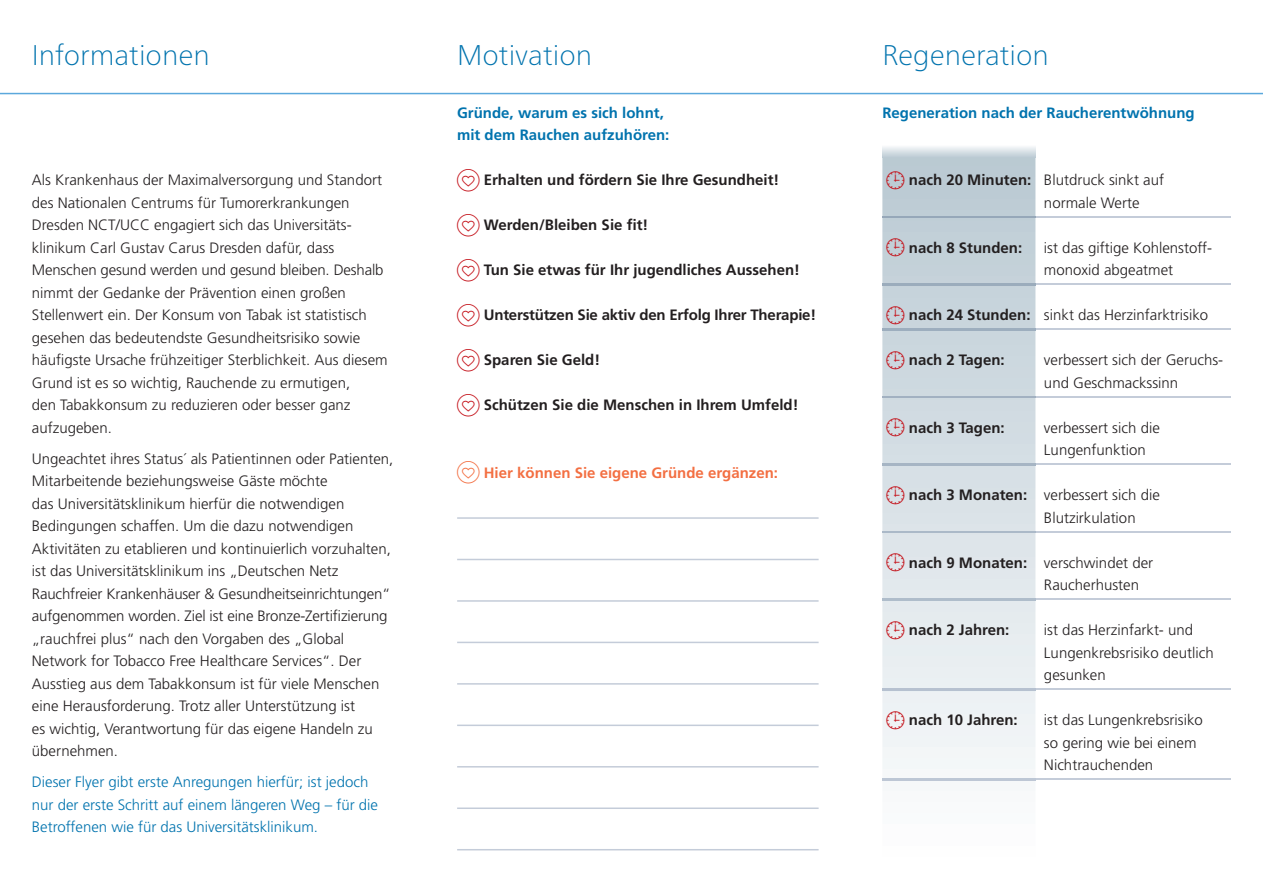
<style>
.page{position:relative;width:1263px;height:893px;background:#fff}
.page>*{position:absolute;margin:0;border:0;box-sizing:border-box;transform-origin:0 0}
.t1{font:100 28.5px "Frutiger Neue LT Pro";color:#0073ae}
.t2{font:300 15px/22.5px "Frutiger LT";color:#231f20}
.t3{font:700 15px "Frutiger LT";color:#231f20}
.t4{font:300 15px/22.5px "Frutiger LT";color:#0073ae}
.t5{font:700 15px/22.5px "Frutiger LT";color:#0073ae}
.t6{font:700 15px "Frutiger LT";color:#f36f42}
.s1{font-family:"TUD Iconset Light BLO";font-weight:400;font-size:22.5px;color:#c4121a}
.s2{font-weight:700}
.s3{font-family:"TUD Iconset Light BLO";font-weight:400;font-size:22.5px}
</style>
<div class="page">
<svg style="left:882px;top:157px;width:153px;height:624px;background:#d5dfe4"></svg>
<svg style="left:882px;top:147px;width:153px;height:10px;background:#d7e0e5"></svg>
<hr style="left:0;top:93px;width:1263px;height:1px;background:#5ba8dc">
<hr style="left:457px;top:517px;width:362px;height:2px;background:#c4ccd9">
<hr style="left:457px;top:559px;width:362px;height:1px;background:#c4ccd9">
<hr style="left:457px;top:600px;width:362px;height:2px;background:#c4ccd9">
<hr style="left:457px;top:642px;width:362px;height:1px;background:#c4ccd9">
<hr style="left:457px;top:683px;width:362px;height:2px;background:#c4ccd9">
<hr style="left:457px;top:725px;width:362px;height:1px;background:#c4ccd9">
<hr style="left:457px;top:766px;width:362px;height:1px;background:#c4ccd9">
<hr style="left:457px;top:807px;width:362px;height:2px;background:#c4ccd9">
<hr style="left:457px;top:849px;width:362px;height:1px;background:#c4ccd9">
<hr style="left:1035px;top:216px;width:196px;height:2px;background:#c4ccd9">
<hr style="left:882px;top:216px;width:153px;height:2px;background:#96a8b9">
<hr style="left:1035px;top:284px;width:196px;height:1px;background:#c4ccd9">
<hr style="left:882px;top:284px;width:153px;height:1px;background:#9bacbc">
<hr style="left:1035px;top:329px;width:196px;height:1px;background:#c4ccd9">
<hr style="left:882px;top:329px;width:153px;height:1px;background:#9daebe">
<hr style="left:1035px;top:396px;width:196px;height:2px;background:#c4ccd9">
<hr style="left:882px;top:396px;width:153px;height:2px;background:#a2b1c1">
<hr style="left:1035px;top:464px;width:196px;height:1px;background:#c4ccd9">
<hr style="left:882px;top:464px;width:153px;height:1px;background:#a6b5c4">
<hr style="left:1035px;top:531px;width:196px;height:2px;background:#c4ccd9">
<hr style="left:882px;top:531px;width:153px;height:2px;background:#abb9c8">
<hr style="left:1035px;top:599px;width:196px;height:1px;background:#c4ccd9">
<hr style="left:882px;top:599px;width:153px;height:1px;background:#afbdcb">
<hr style="left:1035px;top:689px;width:196px;height:1px;background:#c4ccd9">
<hr style="left:882px;top:689px;width:153px;height:1px;background:#b6c1d0">
<hr style="left:1035px;top:779px;width:196px;height:1px;background:#c4ccd9">
<hr style="left:882px;top:779px;width:153px;height:1px;background:#bdc7d5">
<h1 class="t1" style="left:32px;top:37px;width:179px">Informationen</h1>
<h1 class="t1" style="left:457px;top:37px;width:137px">Motivation</h1>
<h1 class="t1" style="left:882px;top:37px;width:168px">Regeneration</h1>
<p class="t5" style="left:882px;top:101px;width:314px">Regeneration nach der Raucherentwöhnung</p>
<p class="t5" style="left:457px;top:101px;width:214px">Gründe, warum es sich lohnt, mit dem Rauchen aufzuhören:</p>
<p class="t3" style="left:457px;top:171px;width:324px"><span class="s1">Ω</span> Erhalten und fördern Sie Ihre Gesundheit!</p>
<p class="t3" style="left:457px;top:216px;width:193px"><span class="s1">Ω</span> Werden/Bleiben Sie fit!</p>
<p class="t3" style="left:457px;top:261px;width:344px"><span class="s1">Ω</span> Tun Sie etwas für Ihr jugendliches Aussehen!</p>
<p class="t3" style="left:457px;top:306px;width:361px"><span class="s1">Ω</span> Unterstützen Sie aktiv den Erfolg Ihrer Therapie!</p>
<p class="t3" style="left:457px;top:351px;width:145px"><span class="s1">Ω</span> Sparen Sie Geld!</p>
<p class="t3" style="left:457px;top:396px;width:343px"><span class="s1">Ω</span> Schützen Sie die Menschen in Ihrem Umfeld!</p>
<p class="t2" style="left:1044px;top:169px;width:122px;text-indent:-157px"><span class="s1">(</span> <span class="s2">nach 20 Minuten:</span> Blutdruck sinkt auf normale Werte</p>
<p class="t3" style="left:887px;top:239px;width:137px"><span class="s1">(</span> nach 8 Stunden:</p>
<p class="t2" style="left:1044px;top:236px;width:170px">ist das giftige Kohlenstoff - mon oxid abgeatmet</p>
<p class="t2" style="left:887px;top:304px;width:323px"><span class="s1">(</span> <span class="s2">nach 24 Stunden:</span> sinkt das Herzinfarktrisiko</p>
<p class="t3" style="left:887px;top:351px;width:120px"><span class="s1">(</span> nach 2 Tagen:</p>
<p class="t2" style="left:1044px;top:349px;width:181px">verbessert sich der Geruchs&shy;und Geschmackssinn</p>
<p class="t3" style="left:887px;top:419px;width:120px"><span class="s1">(</span> nach 3 Tagen:</p>
<p class="t2" style="left:1044px;top:416px;width:117px">verbessert sich die<br>Lungenfunktion</p>
<p class="t2" style="left:1044px;top:484px;width:117px;text-indent:-157px"><span class="s1">(</span> <span class="s2">nach 3 Monaten:</span> verbessert sich die<br>Blutzirkulation</p>
<p class="t2" style="left:1044px;top:551px;width:111px;text-indent:-157px"><span class="s1">(</span> <span class="s2">nach 9 Monaten:</span> verschwindet der<br>Raucherhusten</p>
<p class="t3" style="left:887px;top:621px;width:124px"><span class="s1">(</span> nach 2 Jahren:</p>
<p class="t2" style="left:1044px;top:619px;width:171px">ist das Herzinfarkt- und<br>Lungen krebs risiko deutlich gesunken</p>
<p class="t3" style="left:887px;top:711px;width:133px"><span class="s1">(</span> nach 10 Jahren:</p>
<p class="t2" style="left:1044px;top:709px;width:160px">ist das Lungenkrebsrisiko so gering wie bei einem<br>Nichtrauchenden</p>
<p class="t2" style="left:32px;top:169px;width:357px">Als Krankenhaus der Maximalversorgung und Standort des Nationalen Centrums für Tumorerkrankungen Dresden NCT/UCC engagiert sich das Universitäts&shy;klinikum Carl Gustav Carus Dresden dafür, dass Menschen gesund werden und gesund bleiben. Deshalb nimmt der Gedanke der Prävention einen großen Stellenwert ein. Der Konsum von Tabak ist statistisch gesehen das bedeutendste Gesundheitsrisiko sowie häufigste Ursache frühzeitiger Sterblichkeit. Aus diesem Grund ist es so wichtig, Rauchende zu ermutigen,<br>den Tabakkonsum zu reduzieren oder besser ganz aufzugeben.</p>
<p class="t2" style="left:32px;top:447px;width:363px">Ungeachtet ihres Status´ als Patientinnen oder Patienten, Mitarbeitende beziehungsweise Gäste möchte<br>das Universitätsklinikum hierfür die notwendigen Bedingungen schaffen. Um die dazu notwendigen Aktivitäten zu etablieren und kontinuierlich vorzuhalten, ist das Universitäts klinikum ins „Deutschen Netz Rauchfreier Krankenhäuser &amp; Gesundheitseinrichtungen“ aufgenommen worden. Ziel ist eine Bronze-Zertifizierung „rauchfrei plus“ nach den Vorgaben des „Global Network for Tobacco Free Healthcare Services“. Der Ausstieg aus dem Tabak konsum ist für viele Menschen eine Herausforderung. Trotz aller Unterstützung ist<br>es wichtig, Verantwortung für das eigene Handeln zu übernehmen.</p>
<p class="t4" style="left:32px;top:771px;width:348px">Dieser Flyer gibt erste Anregungen hierfür; ist jedoch nur der erste Schritt auf einem längeren Weg – für die<br>Betroffenen wie für das Universitätsklinikum.</p>
<p class="t6" style="left:457px;top:464px;width:322px"><span class="s3">Ω</span> Hier können Sie eigene Gründe ergänzen:</p>
</div>
